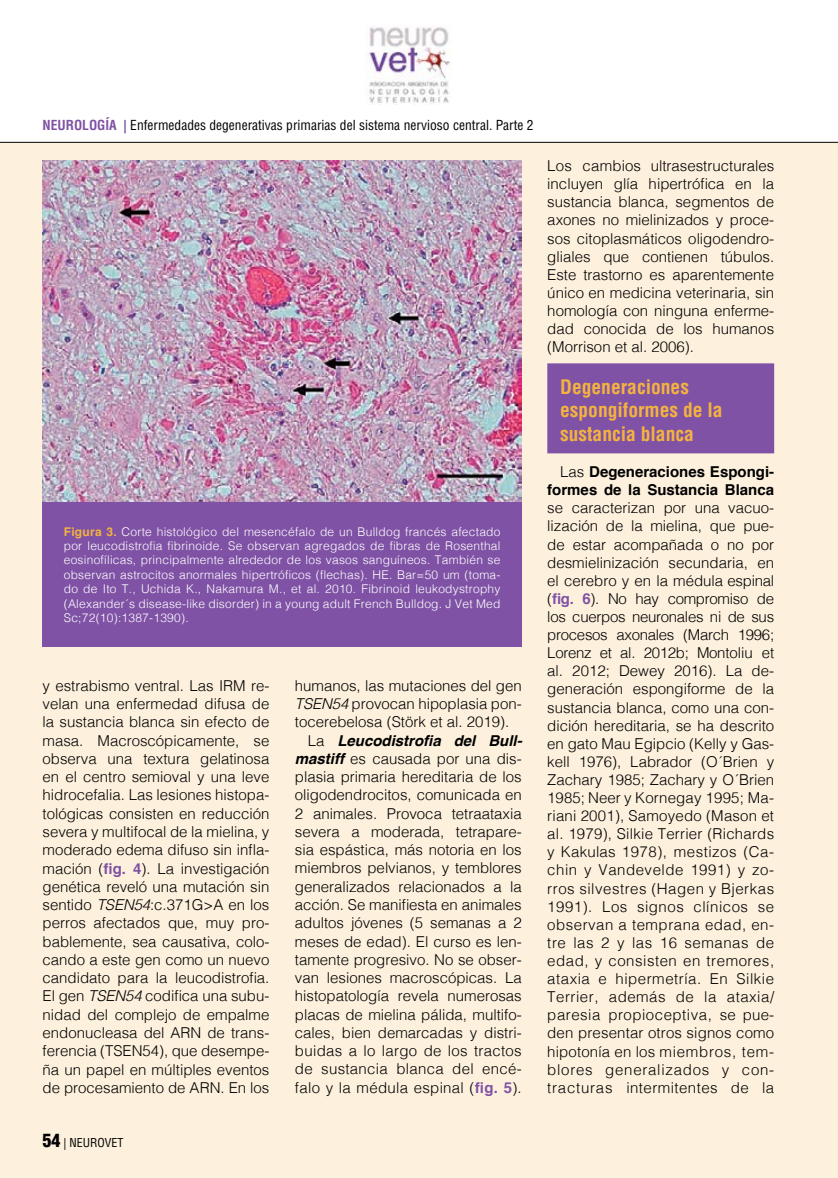
<style>
.page{position:relative;width:838px;height:1178px;background:#fff}
.page>*{position:absolute;margin:0;border:0;box-sizing:border-box;transform-origin:0 0}
.t1{font:700 condensed 19.5px/23.5px "Helvetica";color:#f4b33f}
.t2{font:300 15px/18.1px "Helvetica";color:#000;text-align:justify}
.t3{font:300 15px "Helvetica";letter-spacing:.02em;color:#000}
.t4{font:700 15px/18.1px "Helvetica";color:#000;text-align:right}
.t5{font:italic 700 15px "Helvetica";color:#000}
.t6{font:condensed 13.5px "Helvetica";color:#000}
.t7{font:300 12px/14.4px "Helvetica";letter-spacing:.02em;color:#fff;text-align:justify}
.t8{font:condensed 12px "Helvetica";color:#000}
.s1{font-weight:700;color:#7f52a5}
.s2{font-weight:700;color:#f4b33f}
.s3{font-style:italic}
.s4{font-weight:300;font-style:normal}
.s5{font-weight:700;font-style:italic}
.s6{font-weight:300}
.s7{font-weight:900;font-size:18px}
</style>
<div class="page">
<div style="left:0;top:142px;width:838px;height:1036px;background:#fdf0dd"></div>
<img style="left:365px;top:27px;width:86px;height:78px">
<hr style="left:0;top:142px;width:838px;height:1px;background:#000">
<div style="left:547px;top:363px;width:227px;height:90px;background:#7f52a5"></div>
<img style="left:43px;top:160px;width:479px;height:342px">
<div style="left:43px;top:502px;width:479px;height:144px;background:#7f52a5"></div>
<p class="t6" style="left:43px;top:116px;width:492px"><span class="s1">NEUROLOGÍA |</span> Enfermedades degenerativas primarias del sistema nervioso central. Parte 2</p>
<p class="t7" style="left:64px;top:523px;width:438px"><span class="s2">Figura 3.</span> Corte histológico del mesencéfalo de un Bulldog francés afectado por leucodistrofia fibrinoide. Se observan agregados de fibras de Rosenthal eosinofílicas, principalmente alrededor de los vasos sanguíneos. También se observan astrocitos anormales hipertróficos (flechas). HE. Bar=50 um (toma&shy;do de Ito T., Uchida K., Nakamura M., et al. 2010. Fibrinoid leukodystrophy (Alexander´s disease-like disorder) in a young adult French Bulldog. J Vet Med Sc;72(10):1387-1390).</p>
<p class="t2" style="left:43px;top:675px;width:228px">y estrabismo ventral. Las IRM re&shy;velan una enfermedad difusa de la sustancia blanca sin efecto de masa. Macroscópicamente, se observa una textura gelatinosa en el centro semioval y una leve hidrocefalia. Las lesiones histopa&shy;tológicas consisten en reducción severa y multifocal de la mielina, y moderado edema difuso sin infla&shy;mación (<span class="s1">fig. 4</span>). La investigación genética reveló una mutación sin sentido <span class="s3">TSEN54</span>:c.371G&gt;A en los perros afectados que, muy pro&shy;bablemente, sea causativa, colo&shy;cando a este gen como un nuevo candidato para la leucodistrofia.<br>El gen <span class="s3">TSEN54</span> codifica una subu&shy;nidad del complejo de empalme endonucleasa del ARN de trans&shy;ferencia (TSEN54), que desempe&shy;ña un papel en múltiples eventos de procesamiento de ARN. En los</p>
<p class="t2" style="left:295px;top:675px;width:228px">humanos, las mutaciones del gen</p>
<p class="t2" style="left:295px;top:693px;width:228px"><span class="s3">TSEN54</span> provocan hipoplasia pon-</p>
<p class="t2" style="left:295px;top:712px;width:216px">tocerebelosa (Störk et al. 2019).</p>
<p class="t5" style="left:308px;top:728px;width:216px"><span class="s4">La</span> Leucodistrofia del Bull-</p>
<p class="t2" style="left:295px;top:748px;width:228px"><span class="s5">mastiff</span> es causada por una dis-</p>
<p class="t2" style="left:295px;top:767px;width:228px">plasia primaria hereditaria de los</p>
<p class="t2" style="left:295px;top:785px;width:228px">oligodendrocitos, comunicada en</p>
<p class="t2" style="left:295px;top:803px;width:228px">2 animales. Provoca tetraataxia</p>
<p class="t2" style="left:295px;top:821px;width:228px">severa a moderada, tetrapare-</p>
<p class="t2" style="left:295px;top:840px;width:228px">sia espástica, más notoria en los</p>
<p class="t2" style="left:295px;top:858px;width:228px">miembros pelvianos, y temblores</p>
<p class="t2" style="left:295px;top:876px;width:228px">generalizados relacionados a la</p>
<p class="t2" style="left:295px;top:894px;width:228px">acción. Se manifiesta en animales</p>
<p class="t2" style="left:295px;top:913px;width:228px">adultos jóvenes (5 semanas a 2</p>
<p class="t2" style="left:295px;top:931px;width:228px">meses de edad). El curso es len-</p>
<p class="t2" style="left:295px;top:949px;width:228px">tamente progresivo. No se obser-</p>
<p class="t2" style="left:295px;top:967px;width:228px">van lesiones macroscópicas. La</p>
<p class="t2" style="left:295px;top:986px;width:228px">histopatología revela numerosas</p>
<p class="t2" style="left:295px;top:1004px;width:228px">placas de mielina pálida, multifo-</p>
<p class="t2" style="left:295px;top:1022px;width:228px">cales, bien demarcadas y distri-</p>
<p class="t3" style="left:295px;top:1038px;width:228px">buidas a lo largo de los tractos</p>
<p class="t3" style="left:295px;top:1056px;width:228px">de sustancia blanca del encé-</p>
<p class="t3" style="left:295px;top:1074px;width:228px">falo y la médula espinal (<span class="s1">fig. 5</span>).</p>
<p class="t2" style="left:547px;top:156px;width:228px">Los cambios ultrasestructurales incluyen glía hipertrófica en la sustancia blanca, segmentos de axones no mielinizados y proce&shy;sos citoplasmáticos oligodendro&shy;gliales que contienen túbulos.<br>Este trastorno es aparentemente único en medicina veterinaria, sin homología con ninguna enferme&shy;dad conocida de los humanos (Morrison et al. 2006).</p>
<h1 class="t1" style="left:560px;top:375px;width:164px">Degeneraciones espongiformes de la sustancia blanca</h1>
<p class="t4" style="left:547px;top:463px;width:228px"><span class="s6">Las</span> Degeneraciones Espongi&shy;formes de la Sustancia Blanca</p>
<p class="t2" style="left:547px;top:498px;width:228px">se caracterizan por una vacuo&shy;lización de la mielina, que pue&shy;de estar acompañada o no por desmielinización secundaria, en el cerebro y en la médula espinal (<span class="s1">fig. 6</span>). No hay compromiso de los cuerpos neuronales ni de sus procesos axonales (March 1996; Lorenz et al. 2012b; Montoliu et al. 2012; Dewey 2016). La de&shy;generación espongiforme de la sustancia blanca, como una con&shy;dición hereditaria, se ha descrito en gato Mau Egipcio (Kelly y Gas&shy;kell 1976), Labrador (O´Brien y Zachary 1985; Zachary y O´Brien 1985; Neer y Kornegay 1995; Ma&shy;riani 2001), Samoyedo (Mason et al. 1979), Silkie Terrier (Richards y Kakulas 1978), mestizos (Ca&shy;chin y Vandevelde 1991) y zo&shy;rros silvestres (Hagen y Bjerkas 1991). Los signos clínicos se observan a temprana edad, en&shy;tre las 2 y las 16 semanas de edad, y consisten en tremores, ataxia e hipermetría. En Silkie Terrier, además de la ataxia/ paresia propioceptiva, se pue&shy;den presentar otros signos como hipotonía en los miembros, tem&shy;blores generalizados y con&shy;tracturas intermitentes de la</p>
<p class="t8" style="left:43px;top:1135px;width:83px"><span class="s7">54</span> | NEUROVET</p>
</div>
